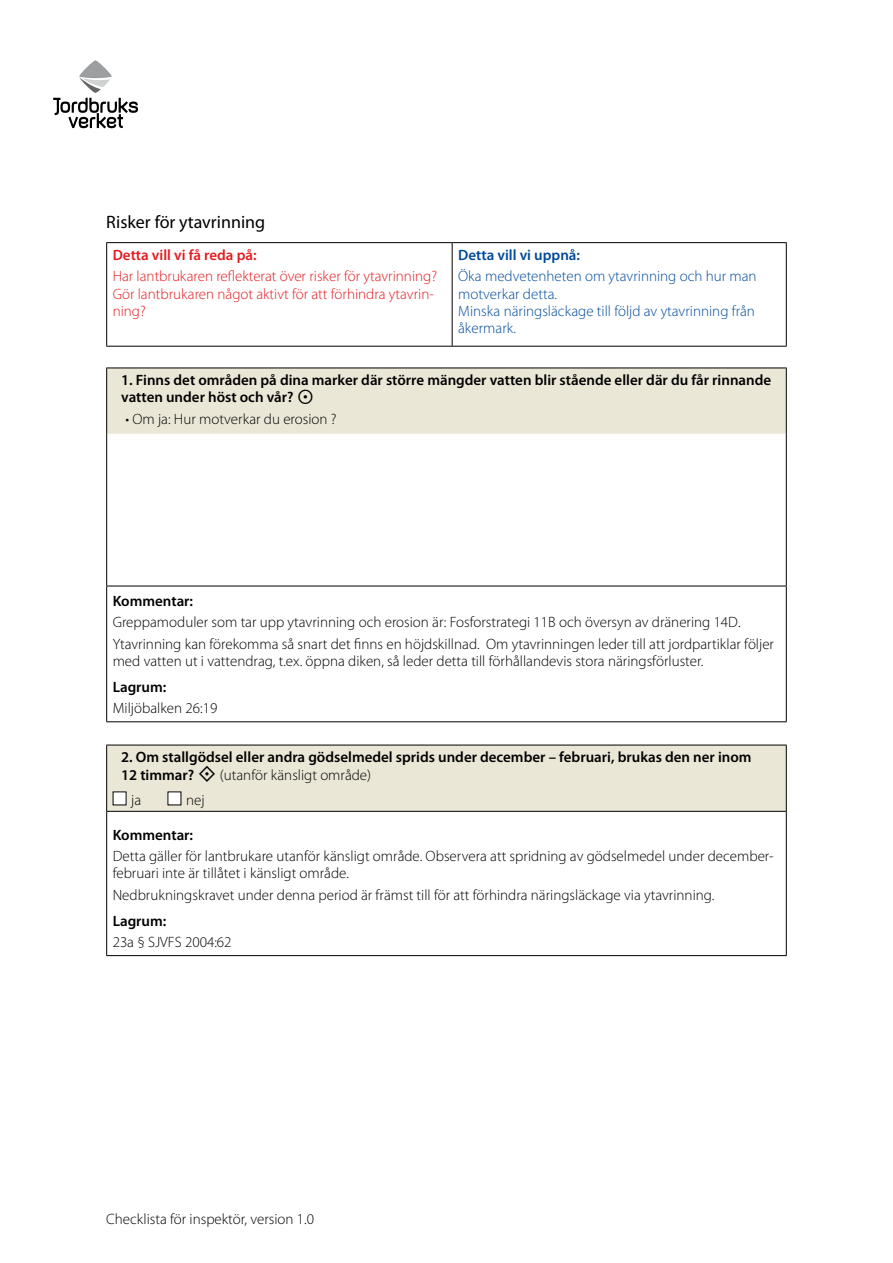
<style>
.page{position:relative;width:893px;height:1263px;background:#fff}
.page>*{position:absolute;margin:0;border:0;box-sizing:border-box;transform-origin:0 0}
.t1{font:18px "Myriad Pro";color:#000}
.t2{font:300 15px/21.5px "Myriad Pro";color:#000}
.t3{font:600 15px/17.2px "Myriad Pro";color:#000}
.t4{font:300 15px/17.2px "Myriad Pro";color:#004a99}
.t5{font:300 15px/17.2px "Myriad Pro";color:#e31b20}
.t6{font:600 15px "Myriad Pro";color:#e31b20}
.t7{font:600 15px "Myriad Pro";color:#004a99}
</style>
<div class="page">
<svg style="left:53px;top:60px;width:85px;height:68px"></svg>
<hr style="left:106px;top:242px;width:346px;height:1px;background:#000">
<hr style="left:106px;top:243px;width:1px;height:103px;background:#000">
<hr style="left:452px;top:242px;width:335px;height:1px;background:#000">
<hr style="left:452px;top:243px;width:1px;height:103px;background:#000">
<hr style="left:786px;top:243px;width:1px;height:103px;background:#000">
<hr style="left:106px;top:346px;width:346px;height:1px;background:#000">
<hr style="left:452px;top:346px;width:335px;height:1px;background:#000">
<svg style="left:107px;top:369px;width:679px;height:442px"></svg>
<hr style="left:106px;top:368px;width:681px;height:1px;background:#000">
<hr style="left:106px;top:368px;width:1px;height:66px;background:#000">
<hr style="left:786px;top:368px;width:1px;height:66px;background:#000">
<hr style="left:106px;top:434px;width:1px;height:152px;background:#000">
<hr style="left:786px;top:434px;width:1px;height:152px;background:#000">
<hr style="left:106px;top:586px;width:681px;height:1px;background:#000">
<hr style="left:106px;top:586px;width:1px;height:135px;background:#000">
<hr style="left:786px;top:586px;width:1px;height:135px;background:#000">
<hr style="left:106px;top:721px;width:681px;height:1px;background:#000">
<hr style="left:106px;top:745px;width:681px;height:1px;background:#000">
<hr style="left:106px;top:745px;width:1px;height:66px;background:#000">
<hr style="left:786px;top:745px;width:1px;height:66px;background:#000">
<hr style="left:106px;top:811px;width:681px;height:1px;background:#000">
<hr style="left:106px;top:812px;width:1px;height:143px;background:#000">
<hr style="left:786px;top:812px;width:1px;height:143px;background:#000">
<hr style="left:106px;top:955px;width:681px;height:1px;background:#000">
<div style="left:113px;top:792px;width:13px;height:13px;background:#fff"></div>
<div style="left:168px;top:792px;width:13px;height:13px;background:#fff"></div>
<svg style="left:298px;top:390px;width:14px;height:14px"></svg>
<svg style="left:199px;top:766px;width:16px;height:16px"></svg>
<p class="t1" style="left:106px;top:211px;width:161px">Risker för ytavrinning</p>
<p class="t6" style="left:113px;top:245px;width:145px">Detta vill vi få reda på:</p>
<p class="t5" style="left:113px;top:268px;width:326px">Har lantbrukaren reflekterat över risker för ytavrinning?<br>Gör lantbrukaren något aktivt för att förhindra ytavrin&shy;ning?</p>
<p class="t7" style="left:458px;top:245px;width:123px">Detta vill vi uppnå:</p>
<p class="t4" style="left:458px;top:268px;width:300px">Öka medvetenheten om ytavrinning och hur man motverkar detta.<br>Minska näringsläckage till följd av ytavrinning från åkermark.</p>
<p class="t3" style="left:121px;top:371px;width:652px">1. Finns det områden på dina marker där större mängder vatten blir stående eller där du får rinnande vatten under höst och vår?</p>
<p class="t2" style="left:125px;top:408px;width:213px">• Om ja: Hur motverkar du erosion ?</p>
<p class="t3" style="left:113px;top:592px;width:82px">Kommentar:</p>
<p class="t2" style="left:113px;top:611px;width:663px">Greppamoduler som tar upp ytavrinning och erosion är: Fosforstrategi 11B och översyn av dränering 14D.<br>Ytavrinning kan förekomma så snart det finns en höjdskillnad. Om ytavrinningen leder till att jordpartiklar följer</p>
<p class="t2" style="left:113px;top:650px;width:592px">med vatten ut i vattendrag, t.ex. öppna diken, så leder detta till förhållandevis stora näringsförluster.</p>
<p class="t3" style="left:113px;top:678px;width:55px">Lagrum:</p>
<p class="t2" style="left:113px;top:697px;width:106px">Miljöbalken 26:19</p>
<p class="t3" style="left:121px;top:748px;width:632px">2. Om stallgödsel eller andra gödselmedel sprids under december – februari, brukas den ner inom<br>12 timmar?</p>
<p class="t2" style="left:220px;top:764px;width:153px">(utanför känsligt område)</p>
<p class="t2" style="left:131px;top:789px;width:12px">ja</p>
<p class="t2" style="left:186px;top:789px;width:20px">nej</p>
<p class="t3" style="left:113px;top:825px;width:82px">Kommentar:</p>
<p class="t2" style="left:113px;top:847px;width:662px;line-height:17.2px">Detta gäller för lantbrukare utanför känsligt område. Observera att spridning av gödselmedel under december&shy;februari inte är tillåtet i känsligt område.</p>
<p class="t2" style="left:113px;top:884px;width:603px">Nedbrukningskravet under denna period är främst till för att förhindra näringsläckage via ytavrinning.</p>
<p class="t3" style="left:113px;top:911px;width:55px">Lagrum:</p>
<p class="t2" style="left:113px;top:931px;width:120px">23a § SJVFS 2004:62</p>
<p class="t2" style="left:106px;top:1208px;width:209px">Checklista för inspektör, version 1.0</p>
</div>
